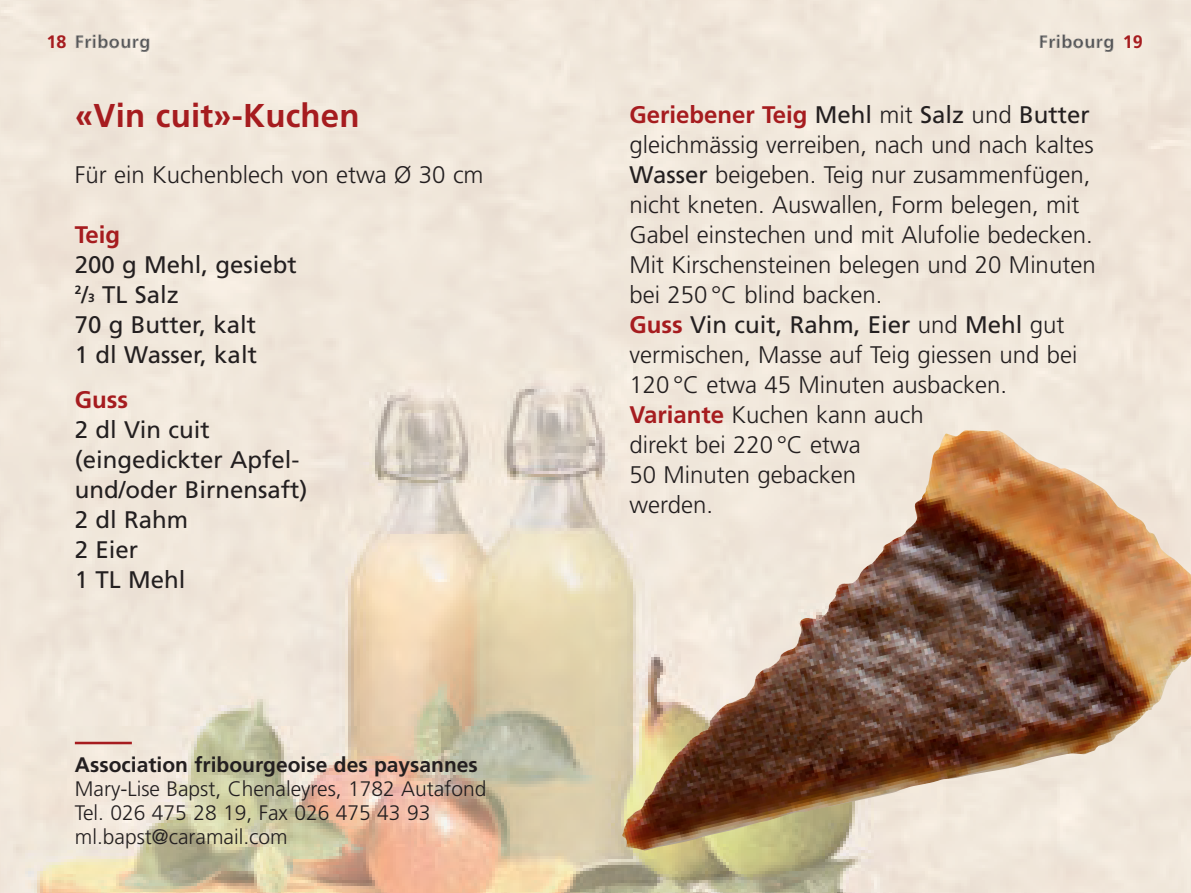
<style>
.page{position:relative;width:1191px;height:893px;background:#fff}
.page>*{position:absolute;margin:0;border:0;box-sizing:border-box;transform-origin:0 0}
.t1{font:700 33px "Frutiger";letter-spacing:.005em;color:#a61c1f}
.t2{font:300 24px/30px "Frutiger";color:#231f20}
.t3{font:24px/30px "Frutiger";color:#231f20}
.t4{font:300 21px/24px "Frutiger";color:#231f20}
.t5{font:700 18px "Frutiger";letter-spacing:.03em;color:#57585a}
.t6{font:700 18px "Frutiger";color:#a61c1f}
.s1{font-weight:700;color:#a61c1f}
.s2{font-weight:700;font-size:12px}
.s3{font-weight:700}
.s4{color:#a61c1f}
.s5{font-weight:400}
</style>
<div class="page">
<svg style="left:0;top:0;width:595px;height:893px;background:#ebdfce"></svg>
<img style="left:595px;top:0;width:596px;height:893px">
<p class="t6" style="left:46px;top:34px;width:22px">18</p>
<p class="t5" style="left:75px;top:34px;width:77px">Fribourg</p>
<p class="t1" style="left:75px;top:102px;width:286px">«Vin cuit»-Kuchen</p>
<p class="t2" style="left:75px;top:162px;width:410px">Für ein Kuchenblech von etwa Ø 30 cm</p>
<p class="t3" style="left:75px;top:222px;width:223px"><span class="s1">Teig<br></span>200 g Mehl, gesiebt<br><sup>2</sup>/<span class="s2">3</span> TL Salz<br>70 g Butter, kalt<br>1 dl Wasser, kalt</p>
<p class="t3" style="left:75px;top:387px;width:234px"><span class="s1">Guss<br></span>2 dl Vin cuit (eingedickter Apfel&shy;und/oder Birnensaft)<br>2 dl Rahm<br>2 Eier<br>1 TL Mehl</p>
<p class="t4" style="left:75px;top:754px;width:413px"><span class="s3">Association fribourgeoise des paysannes </span>Mary-Lise Bapst, Chenaleyres, 1782 Autafond Tel. 026 475 28 19, Fax 026 475 43 93 ml.bapst@caramail.com</p>
<p class="t5" style="left:1039px;top:34px;width:106px">Fribourg <span class="s4">19</span></p>
<p class="t2" style="left:629px;top:102px;width:468px"><span class="s1">Geriebener Teig</span> <span class="s5">Mehl</span> mit <span class="s5">Salz</span> und <span class="s5">Butter </span>gleichmässig verreiben, nach und nach kaltes <span class="s5">Wasser</span> beigeben. Teig nur zusammenfügen, nicht kneten. Auswallen, Form belegen, mit Gabel einstechen und mit Alufolie bedecken.<br>Mit Kirschensteinen belegen und 20 Minuten bei 250 °C blind backen.<br><span class="s1">Guss</span> <span class="s5">Vin cuit, Rahm, Eier</span> und <span class="s5">Mehl</span> gut ver mi schen, Masse auf Teig giessen und bei 120 °C etwa 45 Minuten ausbacken.<br><span class="s1">Variante</span> Kuchen kann auch<br>direkt bei 220 °C etwa<br>50 Minuten gebacken<br>werden.</p>
</div>
